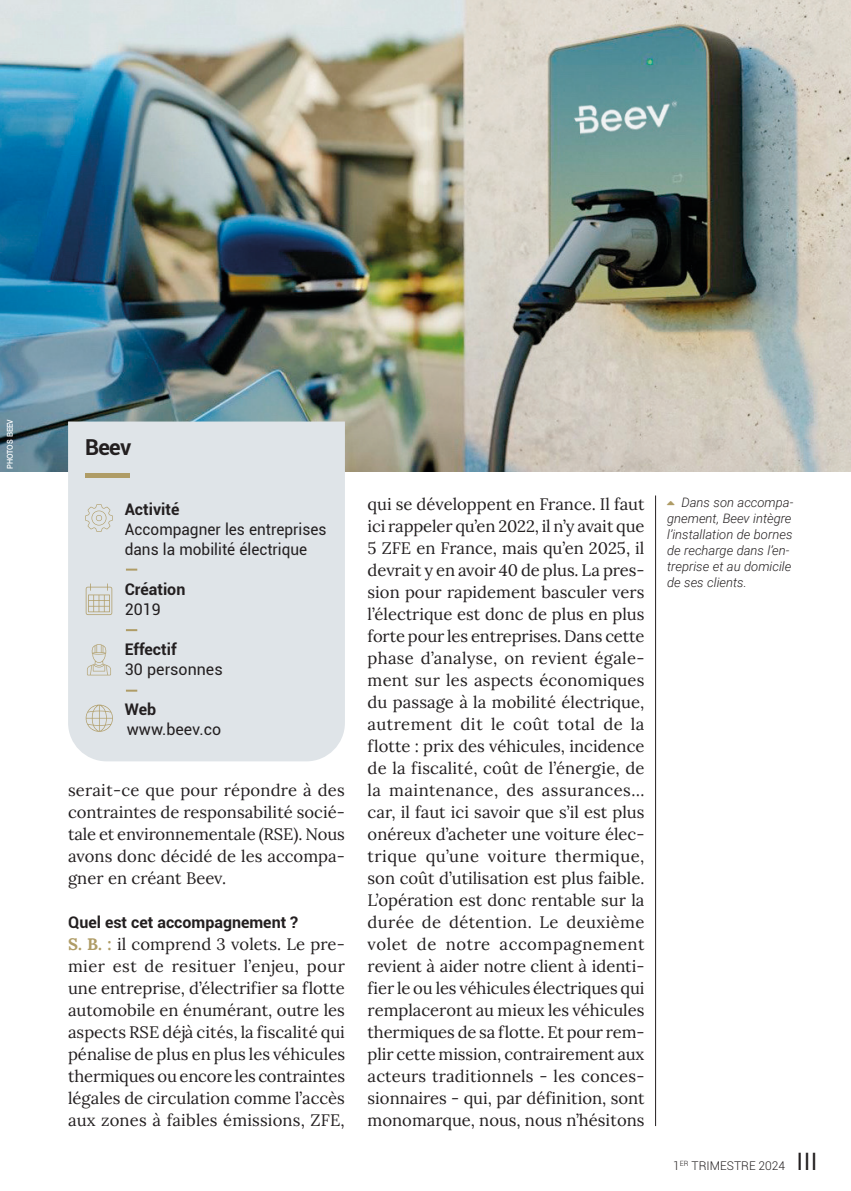
<style>
.page{position:relative;width:851px;height:1191px;background:#fff}
.page>*{position:absolute;margin:0;border:0;box-sizing:border-box;transform-origin:0 0}
.t1{font:24px "Roboto Condensed";color:#231f20}
.t2{font:700 22px "Roboto";color:#231f20}
.t3{font:16.6px/22px "Lora";color:#231f20;text-align:justify}
.t4{font:700 16px "Roboto";color:#231f20}
.t5{font:16px/20px "Roboto";color:#231f20;scale:.96 1}
.t6{font:16px "Roboto";color:#231f20}
.t7{font:italic 300 13px/16px "Roboto";color:#231f20}
.t8{font:300 12px "Roboto";color:#231f20}
.t9{font:500 8px "Helvetica Neue LT Std";letter-spacing:-.01em;color:#fff;scale:.9 1}
.s1{font-weight:700;color:#af9c66}
.s2{color:#af9c66}
</style>
<div class="page">
<hr style="left:655px;top:495px;width:1px;height:631px;background:#231f20">
<img style="left:0;top:0;width:850px;height:472px">
<div style="left:68px;top:421px;width:277px;height:340px;background:#dfe4e8"></div>
<div style="left:85px;top:473px;width:45px;height:5px;background:#af9c66"></div>
<svg style="left:85px;top:504px;width:28px;height:28px"></svg>
<svg style="left:87px;top:644px;width:24px;height:31px"></svg>
<svg style="left:86px;top:583px;width:26px;height:32px"></svg>
<svg style="left:126px;top:629px;width:11px;height:2px"></svg>
<svg style="left:126px;top:689px;width:11px;height:2px"></svg>
<svg style="left:126px;top:568px;width:11px;height:2px"></svg>
<svg style="left:86px;top:704px;width:27px;height:28px"></svg>
<p class="t9" style="left:5px;top:469px;width:57px;rotate:-90deg">PHOTOS BEEV</p>
<h2 class="t2" style="left:85px;top:432px;width:48px">Beev</h2>
<p class="t4" style="left:125px;top:498px;width:56px">Activité</p>
<p class="t5" style="left:125px;top:519px;width:211px">Accompagner les entreprises dans la mobilité électrique</p>
<p class="t4" style="left:125px;top:578px;width:62px">Création</p>
<p class="t6" style="left:125px;top:598px;width:38px">2019</p>
<p class="t4" style="left:125px;top:638px;width:53px">Effectif</p>
<p class="t6" style="left:125px;top:658px;width:99px">30 personnes</p>
<p class="t4" style="left:125px;top:698px;width:33px">Web</p>
<p class="t6" style="left:127px;top:718px;width:96px">www.beev.co</p>
<p class="t3" style="left:68px;top:777px;width:278px">serait-ce que pour répondre à des contraintes de responsabilité socié&shy;tale et environnementale (RSE). Nous avons donc décidé de les accompa&shy;gner en créant Beev.</p>
<p class="t4" style="left:68px;top:910px;width:232px">Quel est cet accompagnement ?</p>
<p class="t3" style="left:68px;top:931px;width:278px"><span class="s1">S. B. :</span> il comprend 3 volets. Le pre&shy;mier est de resituer l’enjeu, pour une entreprise, d’électrifier sa flotte automobile en énumérant, outre les aspects RSE déjà cités, la fiscalité qui pénalise de plus en plus les véhicules thermiques ou encore les contraintes légales de circulation comme l’accès aux zones à faibles émissions, ZFE,</p>
<p class="t3" style="left:367px;top:491px;width:278px">qui se développent en France. Il faut ici rappeler qu’en 2022, il n’y avait que 5 ZFE en France, mais qu’en 2025, il devrait y en avoir 40 de plus. La pres&shy;sion pour rapidement basculer vers l’électrique est donc de plus en plus forte pour les entreprises. Dans cette phase d’analyse, on revient égale&shy;ment sur les aspects économiques du passage à la mobilité électrique, autrement dit le coût total de la flotte : prix des véhicules, incidence de la fiscalité, coût de l’énergie, de la maintenance, des assurances… car, il faut ici savoir que s’il est plus onéreux d’acheter une voiture élec&shy;trique qu’une voiture thermique, son coût d’utilisation est plus faible.<br>L’opération est donc rentable sur la durée de détention. Le deuxième volet de notre accompagnement revient à aider notre client à identi&shy;fier le ou les véhicules électriques qui remplaceront au mieux les véhicules thermiques de sa flotte. Et pour rem&shy;plir cette mission, contrairement aux acteurs traditionnels - les conces&shy;sionnaires - qui, par définition, sont monomarque, nous, nous n’hésitons</p>
<p class="t7" style="left:667px;top:493px;width:128px"><span class="s2">➢</span> Dans son accompa&shy;gnement, Beev intègre l’installation de bornes de recharge dans l’en&shy;treprise et au domicile de ses clients.</p>
<p class="t8" style="left:673px;top:1157px;width:113px">1<sup>ER</sup> TRIMESTRE 2024</p>
<h1 class="t1" style="left:796px;top:1144px;width:22px">III</h1>
</div>
